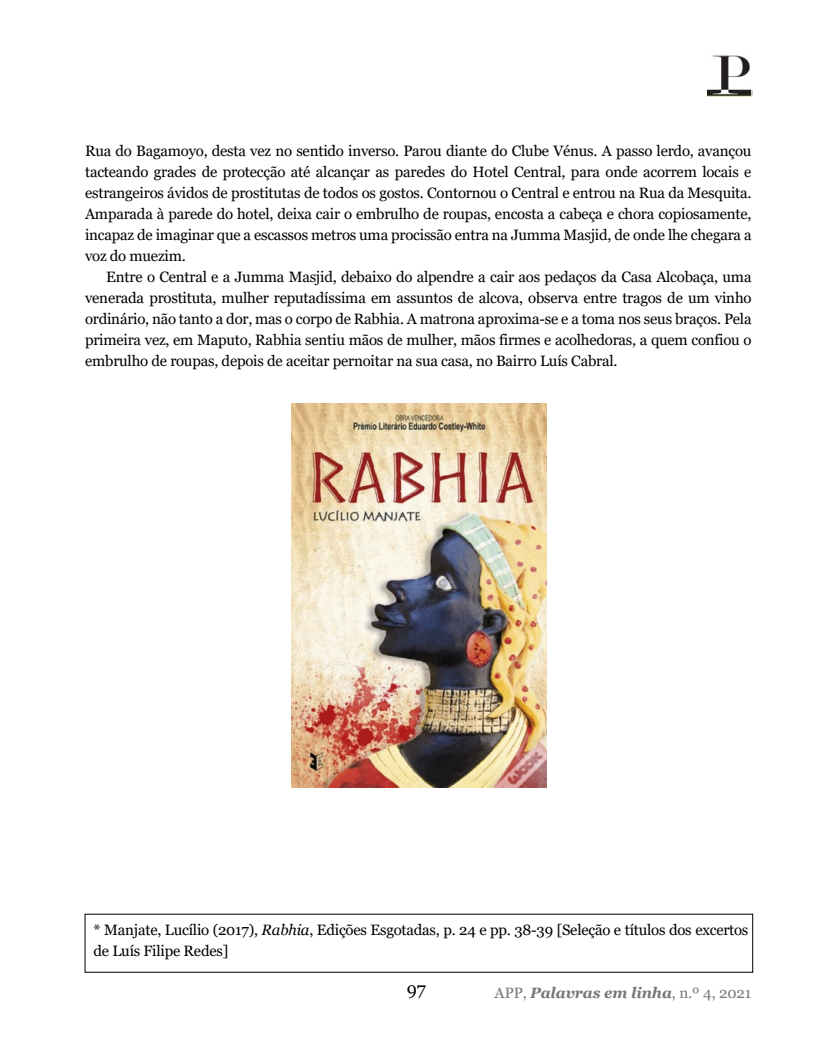
<style>
.page{position:relative;width:825px;height:1063px;background:#fff}
.page>*{position:absolute;margin:0;border:0;box-sizing:border-box;transform-origin:0 0}
.t1{font:18px "Georgia";color:#000}
.t2{font:15px/21px "Georgia";letter-spacing:-.015em;color:#000;text-align:justify}
.t3{font:italic 700 15px "Georgia";letter-spacing:-.005em;color:#777}
.s1{font-style:italic}
.s2{font-weight:400;font-style:normal}
</style>
<div class="page">
<img style="left:707px;top:55px;width:45px;height:41px">
<img style="left:291px;top:404px;width:255px;height:383px">
<p class="t2" style="left:85px;top:140px;width:668px">Rua do Bagamoyo, desta vez no sentido inverso. Parou diante do Clube Vénus. A passo lerdo, avançou tacteando grades de protecção até alcançar as paredes do Hotel Central, para onde acorrem locais e estrangeiros ávidos de prostitutas de todos os gostos. Contornou o Central e entrou na Rua da Mesquita.<br>Amparada à parede do hotel, deixa cair o embrulho de roupas, encosta a cabeça e chora copiosamente, incapaz de imaginar que a escassos metros uma procissão entra na Jumma Masjid, de onde lhe chegara a voz do muezim.</p>
<p class="t2" style="left:85px;top:266px;width:668px;text-indent:21px">Entre o Central e a Jumma Masjid, debaixo do alpendre a cair aos pedaços da Casa Alcobaça, uma venerada prostituta, mulher reputadíssima em assuntos de alcova, observa entre tragos de um vinho ordinário, não tanto a dor, mas o corpo de Rabhia. A matrona aproxima-se e a toma nos seus braços. Pela primeira vez, em Maputo, Rabhia sentiu mãos de mulher, mãos firmes e acolhedoras, a quem confiou o embrulho de roupas, depois de aceitar pernoitar na sua casa, no Bairro Luís Cabral.</p>
<p class="t2" style="left:94px;top:919px;width:656px">* Manjate, Lucílio (2017), <span class="s1">Rabhia</span>, Edições Esgotadas, p. 24 e pp. 38-39 [Seleção e títulos dos excertos de Luís Filipe Redes]</p>
<p class="t3" style="left:495px;top:984px;width:258px"><span class="s2">APP,</span> Palavras em linha<span class="s2">, n.º 4, 2021</span></p>
<p class="t1" style="left:407px;top:979px;width:21px">97</p>
</div>
